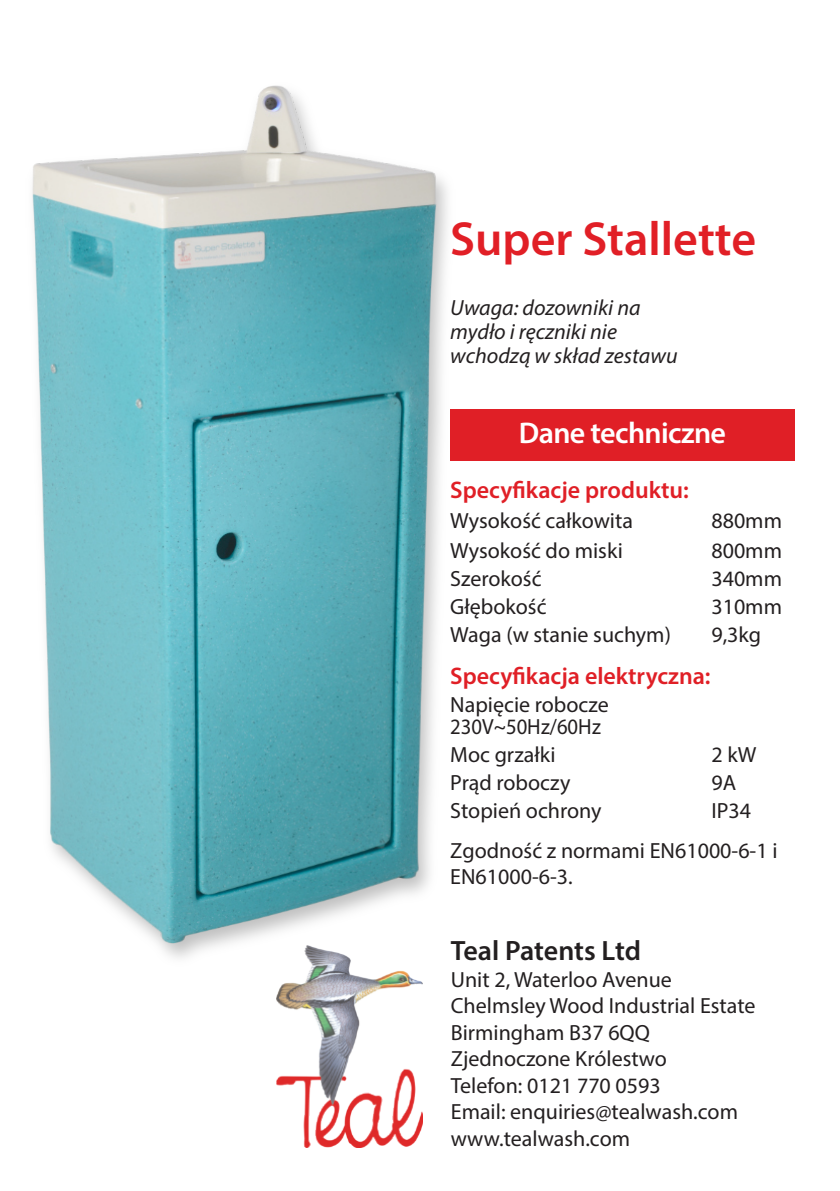
<style>
.page{position:relative;width:840px;height:1191px;background:#fff}
.page>*{position:absolute;margin:0;border:0;box-sizing:border-box;transform-origin:0 0}
.t1{font:600 48px "Myriad Pro";color:#e11f26}
.t2{font:600 30px "Myriad Pro";letter-spacing:-.02em;color:#fff}
.t3{font:600 28px "Myriad Pro";letter-spacing:-.005em;color:#231f20}
.t4{font:600 24px "Myriad Pro";color:#e01f26}
.t5{font:22px/26.4px "Myriad Pro";color:#231f20}
.t6{font:italic 22px/24px "Myriad Pro";color:#231f20}
</style>
<div class="page">
<img style="left:32px;top:177px;width:423px;height:781px">
<img style="left:33px;top:85px;width:403px;height:858px">
<img style="left:276px;top:946px;width:146px;height:201px">
<div style="left:450px;top:409px;width:344px;height:51px;background:#e01f26"></div>
<h1 class="t1" style="left:450px;top:219px;width:307px">Super Stallette</h1>
<p class="t6" style="left:450px;top:298px;width:229px">Uwaga: dozowniki na mydło i ręczniki nie wchodzą w skład zestawu</p>
<h2 class="t2" style="left:518px;top:421px;width:209px">Dane techniczne</h2>
<p class="t4" style="left:450px;top:480px;width:240px">Specyfikacje produktu:</p>
<p class="t5" style="left:450px;top:509px;width:184px">Wysokość całkowita</p>
<p class="t5" style="left:711px;top:509px;width:72px">880mm</p>
<p class="t5" style="left:450px;top:539px;width:174px">Wysokość do miski</p>
<p class="t5" style="left:711px;top:539px;width:72px">800mm</p>
<p class="t5" style="left:450px;top:567px;width:93px">Szerokość</p>
<p class="t5" style="left:711px;top:567px;width:72px">340mm</p>
<p class="t5" style="left:450px;top:595px;width:98px">Głębokość</p>
<p class="t5" style="left:711px;top:595px;width:72px">310mm</p>
<p class="t5" style="left:450px;top:623px;width:222px">Waga (w stanie suchym)</p>
<p class="t5" style="left:711px;top:623px;width:51px">9,3kg</p>
<p class="t4" style="left:450px;top:666px;width:262px">Specyfikacja elektryczna:</p>
<p class="t5" style="left:450px;top:695px;width:160px;line-height:22px">Napięcie robocze<br>230V~50Hz/60Hz</p>
<p class="t5" style="left:450px;top:743px;width:107px">Moc grzałki</p>
<p class="t5" style="left:711px;top:743px;width:46px">2kW</p>
<p class="t5" style="left:450px;top:771px;width:121px">Prąd roboczy</p>
<p class="t5" style="left:711px;top:771px;width:26px">9A</p>
<p class="t5" style="left:450px;top:799px;width:153px">Stopień ochrony</p>
<p class="t5" style="left:450px;top:792px;width:328px;line-height:40px;text-indent:261px">IP34<br>Zgodność z normami EN61000-6-1 i</p>
<p class="t5" style="left:450px;top:865px;width:124px">EN61000-6-3.</p>
<p class="t3" style="left:450px;top:939px;width:192px">Teal Patents Ltd</p>
<p class="t5" style="left:450px;top:968px;width:306px">Unit 2, Waterloo Avenue<br>Chelmsley Wood Industrial Estate<br>Birmingham B37 6QQ<br>Zjednoczone Królestwo<br>Telefon: 0121 770 0593<br>Email: enquiries@tealwash.com www.tealwash.com</p>
</div>
